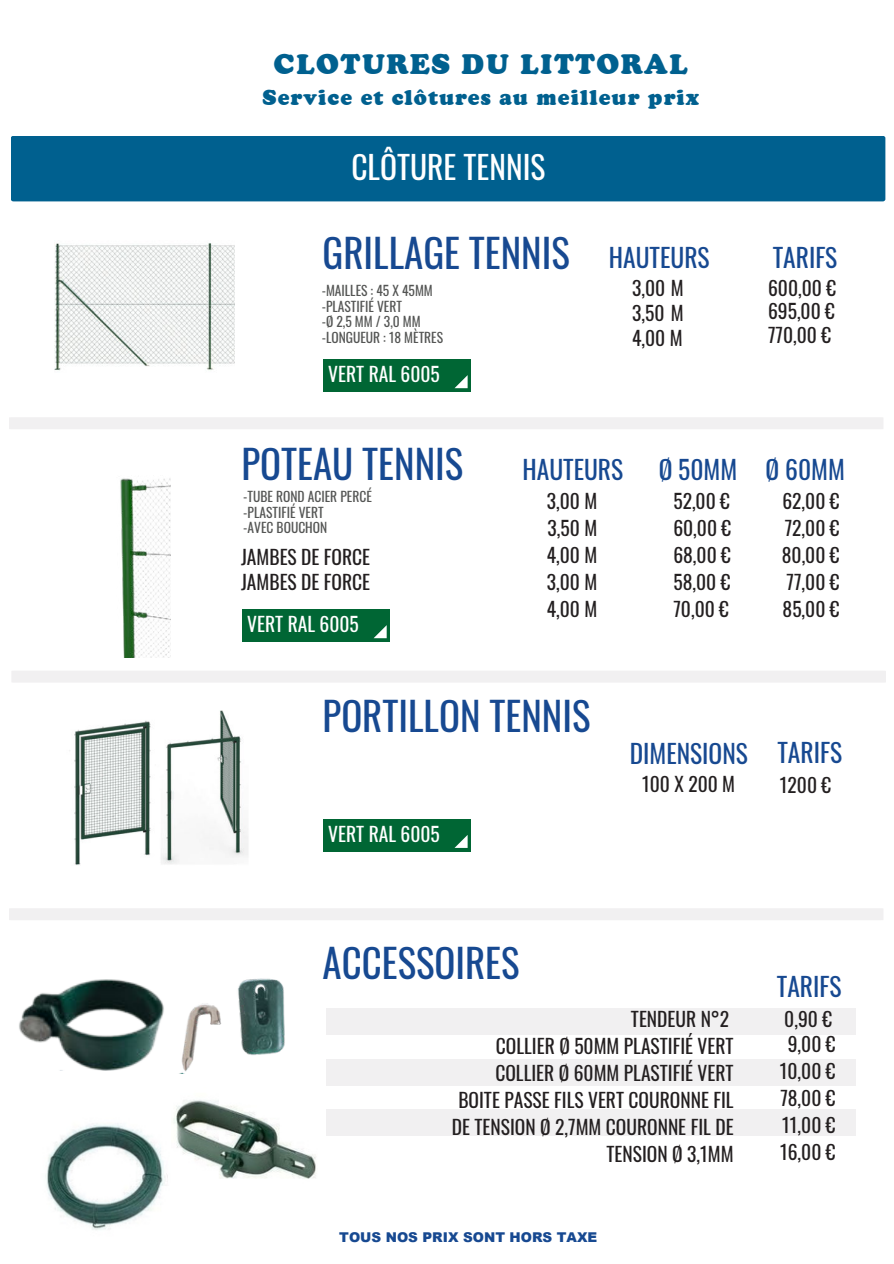
<style>
.page{position:relative;width:894px;height:1264px;background:#fff}
.page>*{position:absolute;margin:0;border:0;box-sizing:border-box;transform-origin:0 0}
.t1{font:38.85px "Oswald";color:#174991}
.t2{font:31.5px "Oswald";color:#fff}
.t3{font:900 27px "Cooper BT";letter-spacing:.055em;color:#00608f}
.t4{font:25.5px "Oswald";color:#174991}
.t5{font:900 20.4px "Cooper BT";letter-spacing:.055em;color:#00608f}
.t6{font:19.5px/27px "Oswald";color:#231f20;text-align:justify}
.t7{font:19.5px "Oswald";color:#fff}
.t8{font:13.5px/15.8px "Oswald";color:#545554}
.t9{font:900 13.5px "Arial";color:#174991}
</style>
<div class="page">
<img style="left:173px;top:1073px;width:155px;height:106px">
<div style="left:324px;top:360px;width:146px;height:31px;background:#006634"></div>
<svg style="left:455px;top:376px;width:12px;height:12px"></svg>
<div style="left:9px;top:908px;width:874px;height:12px;background:#f1f0f1"></div>
<div style="left:11px;top:136px;width:874px;height:65px;background:#00608f;border-radius:3px"></div>
<div style="left:326px;top:1008px;width:529px;height:26px;background:#f1f0f1"></div>
<div style="left:326px;top:1059px;width:529px;height:26px;background:#f1f0f1"></div>
<div style="left:326px;top:1108px;width:529px;height:26px;background:#f1f0f1"></div>
<div style="left:9px;top:417px;width:874px;height:12px;background:#f1f0f1"></div>
<img style="left:46px;top:1124px;width:122px;height:106px">
<img style="left:181px;top:978px;width:104px;height:95px">
<img style="left:19px;top:979px;width:145px;height:91px">
<img style="left:120px;top:478px;width:50px;height:179px">
<img style="left:55px;top:243px;width:180px;height:128px">
<img style="left:69px;top:711px;width:179px;height:154px">
<div style="left:324px;top:819px;width:146px;height:32px;background:#006634"></div>
<svg style="left:454px;top:835px;width:13px;height:13px"></svg>
<div style="left:243px;top:609px;width:146px;height:32px;background:#006634"></div>
<svg style="left:374px;top:626px;width:12px;height:12px"></svg>
<div style="left:12px;top:671px;width:873px;height:11px;background:#f1f0f1"></div>
<h3 class="t3" style="left:273px;top:48px;width:415px">CLOTURES DU LITTORAL</h3>
<p class="t5" style="left:262px;top:85px;width:438px">Service et clôtures au meilleur prix</p>
<h2 class="t2" style="left:351px;top:139px;width:196px">CLÔTURE TENNIS</h2>
<h1 class="t1" style="left:322px;top:219px;width:249px">GRILLAGE TENNIS</h1>
<p class="t8" style="left:321px;top:281px;width:123px">-MAILLES : 45 X 45MM -PLASTIFIÉ VERT<br>-Ø 2,5 MM / 3,0 MM -LONGUEUR : 18 MÈTRES</p>
<p class="t7" style="left:328px;top:357px;width:113px">VERT RAL 6005</p>
<h3 class="t4" style="left:608px;top:235px;width:102px">HAUTEURS</h3>
<p class="t6" style="left:632px;top:274px;width:53px;line-height:24.8px">3,00 M 3,50 M 4,00 M</p>
<h1 class="t1" style="left:241px;top:429px;width:223px">POTEAU TENNIS</h1>
<h3 class="t4" style="left:522px;top:447px;width:102px">HAUTEURS</h3>
<p class="t8" style="left:243px;top:487px;width:130px">-TUBE ROND ACIER PERCÉ -PLASTIFIÉ VERT<br>-AVEC BOUCHON</p>
<p class="t6" style="left:546px;top:485px;width:52px">3,00 M 3,50 M 4,00 M 3,00 M 4,00 M</p>
<p class="t6" style="left:241px;top:543px;width:131px;line-height:24.8px">JAMBES DE FORCE<br>JAMBES DE FORCE</p>
<p class="t7" style="left:247px;top:607px;width:113px">VERT RAL 6005</p>
<h3 class="t4" style="left:658px;top:447px;width:80px">Ø 50MM</h3>
<p class="t6" style="left:673px;top:485px;width:59px">52,00 € 60,00 € 68,00 € 58,00 € 70,00 €</p>
<h3 class="t4" style="left:772px;top:235px;width:66px">TARIFS</h3>
<p class="t6" style="left:767px;top:274px;width:69px;line-height:23.7px">600,00 € 695,00 € 770,00 €</p>
<h3 class="t4" style="left:765px;top:447px;width:81px">Ø 60MM</h3>
<p class="t6" style="left:781px;top:485px;width:59px">62,00 € 72,00 € 80,00 € 77,00 € 85,00 €</p>
<h1 class="t1" style="left:322px;top:681px;width:269px">PORTILLON TENNIS</h1>
<h3 class="t4" style="left:629px;top:730px;width:120px">DIMENSIONS</h3>
<h3 class="t4" style="left:777px;top:729px;width:66px">TARIFS</h3>
<p class="t7" style="left:328px;top:816px;width:113px">VERT RAL 6005</p>
<h1 class="t1" style="left:322px;top:928px;width:198px">ACCESSOIRES</h1>
<p class="t6" style="left:642px;top:768px;width:95px">100 X 200 M</p>
<p class="t6" style="left:779px;top:769px;width:53px">1200 €</p>
<h3 class="t4" style="left:776px;top:963px;width:66px">TARIFS</h3>
<p class="t6" style="left:451px;top:1003px;width:283px;text-align:right">TENDEUR N°2<br>COLLIER Ø 50MM PLASTIFIÉ VERT<br>COLLIER Ø 60MM PLASTIFIÉ VERT<br>BOITE PASSE FILS VERT COURONNE FIL<br>DE TENSION Ø 2,7MM COURONNE FIL DE<br>TENSION Ø 3,1MM</p>
<p class="t9" style="left:339px;top:1227px;width:259px">TOUS NOS PRIX SONT HORS TAXE</p>
<p class="t6" style="left:784px;top:1004px;width:53px;line-height:25.2px">0,90 €<br>9,00 €</p>
<p class="t6" style="left:779px;top:1055px;width:57px">10,00 € 78,00 € 11,00 € 16,00 €</p>
</div>
